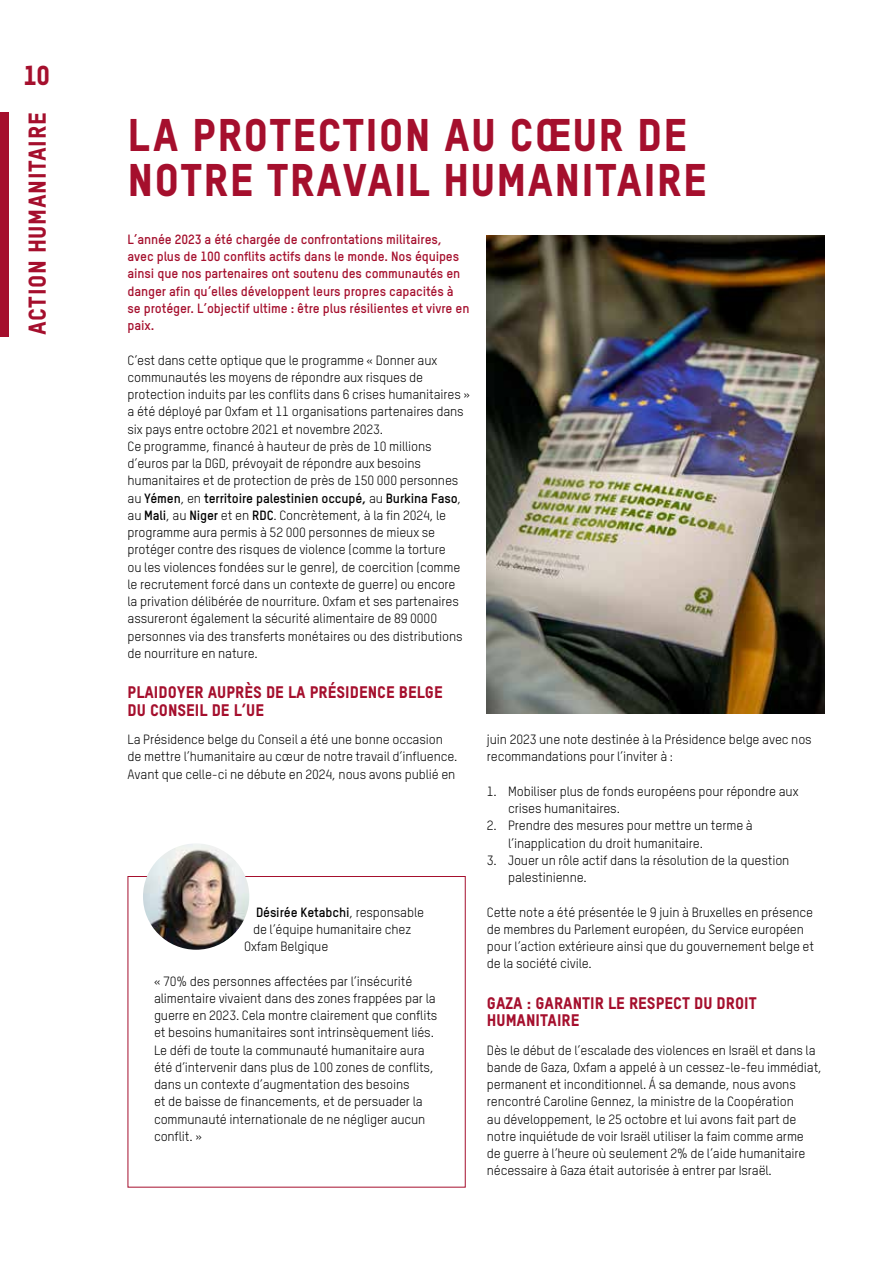
<style>
.page{position:relative;width:893px;height:1263px;background:#fff}
.page>*{position:absolute;margin:0;border:0;box-sizing:border-box;transform-origin:0 0}
.t1{font:45px/45px "Oxfam TSTARPRO Headline";letter-spacing:.025em;color:#a50f2d}
.t2{font:27px "Oxfam TSTARPRO Headline";color:#a50f2d}
.t3{font:24px "Oxfam TSTARPRO Headline";letter-spacing:.025em;color:#a50f2d}
.t4{font:16.5px/17.2px "Oxfam TSTARPRO Headline";color:#a50f2d}
.t5{font:13.2px/17.2px "Oxfam TSTARPRO";letter-spacing:-.01em;color:#000}
.t6{font:700 13.2px/17.2px "Oxfam TSTARPRO";letter-spacing:-.01em;color:#a50f2d}
.t7{font:700 13.2px "Oxfam TSTARPRO";letter-spacing:-.01em;color:#000}
.s1{font-weight:700}
.s2{font-weight:400}
</style>
<div class="page">
<div style="left:0;top:113px;width:9px;height:224px;background:#a50f2d"></div>
<div style="left:128px;top:876px;width:338px;height:311px;border:1px solid #a50f2d"></div>
<img style="left:143px;top:843px;width:106px;height:107px;border-radius:53px">
<img style="left:487px;top:235px;width:338px;height:478px">
<h2 class="t2" style="left:23px;top:59px;width:29px">10</h2>
<h3 class="t3" style="left:23px;top:335px;width:224px;rotate:-90deg">ACTION HUMANITAIRE</h3>
<h1 class="t1" style="left:128px;top:111px;width:581px">LA PROTECTION AU CŒUR DE<br>NOTRE TRAVAIL HUMANITAIRE</h1>
<p class="t6" style="left:128px;top:230px;width:343px">L’année 2023 a été chargée de confrontations militaires, avec plus de 100 conflits actifs dans le monde. Nos équipes ainsi que nos partenaires ont soutenu des communautés en danger afin qu’elles développent leurs propres capacités à se protéger. L’objectif ultime : être plus résilientes et vivre en paix.</p>
<p class="t5" style="left:128px;top:351px;width:344px">C’est dans cette optique que le programme « Donner aux communautés les moyens de répondre aux risques de protection induits par les conflits dans 6 crises humanitaires » a été déployé par Oxfam et 11 organisations partenaires dans six pays entre octobre 2021 et novembre 2023.<br>Ce programme, financé à hauteur de près de 10 millions d’euros par la DGD, prévoyait de répondre aux besoins humanitaires et de protection de près de 150 000 personnes au <span class="s1">Yémen</span>, en <span class="s1">territoire palestinien occupé,</span> au <span class="s1">Burkina Faso</span>, au <span class="s1">Mali</span>, au <span class="s1">Niger</span> et en <span class="s1">RDC</span>. Concrètement, à la fin 2024, le programme aura permis à 52 000 personnes de mieux se protéger contre des risques de violence (comme la torture<br>ou les violences fondées sur le genre), de coercition (comme le recrutement forcé dans un contexte de guerre) ou encore<br>la privation délibérée de nourriture. Oxfam et ses partenaires assureront également la sécurité alimentaire de 89 0000 personnes via des transferts monétaires ou des distributions de nourriture en nature.</p>
<p class="t4" style="left:128px;top:683px;width:317px">PLAIDOYER AUPRÈS DE LA PRÉSIDENCE BELGE<br>DU CONSEIL DE L’UE</p>
<p class="t5" style="left:128px;top:731px;width:331px">La Présidence belge du Conseil a été une bonne occasion de mettre l’humanitaire au cœur de notre travail d’influence.<br>Avant que celle-ci ne débute en 2024, nous avons publié en</p>
<p class="t5" style="left:487px;top:731px;width:326px">juin 2023 une note destinée à la Présidence belge avec nos recommandations pour l’inviter à :</p>
<p class="t5" style="left:508px;top:782px;width:292px;text-indent:-21px">1. Mobiliser plus de fonds européens pour répondre aux crises humanitaires.</p>
<p class="t5" style="left:508px;top:817px;width:246px;text-indent:-21px">2. Prendre des mesures pour mettre un terme à l’inapplication du droit humanitaire.</p>
<p class="t5" style="left:508px;top:851px;width:283px;text-indent:-21px">3. Jouer un rôle actif dans la résolution de la question palestinienne.</p>
<p class="t5" style="left:487px;top:903px;width:329px">Cette note a été présentée le 9 juin à Bruxelles en présence de membres du Parlement européen, du Service européen pour l’action extérieure ainsi que du gouvernement belge et de la société civile.</p>
<p class="t4" style="left:487px;top:994px;width:271px">GAZA : GARANTIR LE RESPECT DU DROIT<br>HUMANITAIRE</p>
<p class="t5" style="left:487px;top:1041px;width:337px">Dès le début de l’escalade des violences en Israël et dans la bande de Gaza, Oxfam a appelé à un cessez-le-feu immédiat, permanent et inconditionnel. Á sa demande, nous avons rencontré Caroline Gennez, la ministre de la Coopération<br>au développement, le 25 octobre et lui avons fait part de notre inquiétude de voir Israël utiliser la faim comme arme<br>de guerre à l’heure où seulement 2% de l’aide humanitaire nécessaire à Gaza était autorisée à entrer par Israël.</p>
<p class="t7" style="left:256px;top:904px;width:170px">Désirée Ketabchi<span class="s2">, responsable</span></p>
<p class="t5" style="left:253px;top:920px;width:160px">de l’équipe humanitaire chez</p>
<p class="t5" style="left:244px;top:938px;width:86px">Oxfam Belgique</p>
<p class="t5" style="left:154px;top:972px;width:285px">« 70% des personnes affectées par l’insécurité alimentaire vivaient dans des zones frappées par la guerre en 2023. Cela montre clairement que conflits et besoins humanitaires sont intrinsèquement liés.<br>Le défi de toute la communauté humanitaire aura été d’intervenir dans plus de 100 zones de conflits, dans un contexte d’augmentation des besoins<br>et de baisse de financements, et de persuader la communauté internationale de ne négliger aucun conflit. »</p>
</div>
